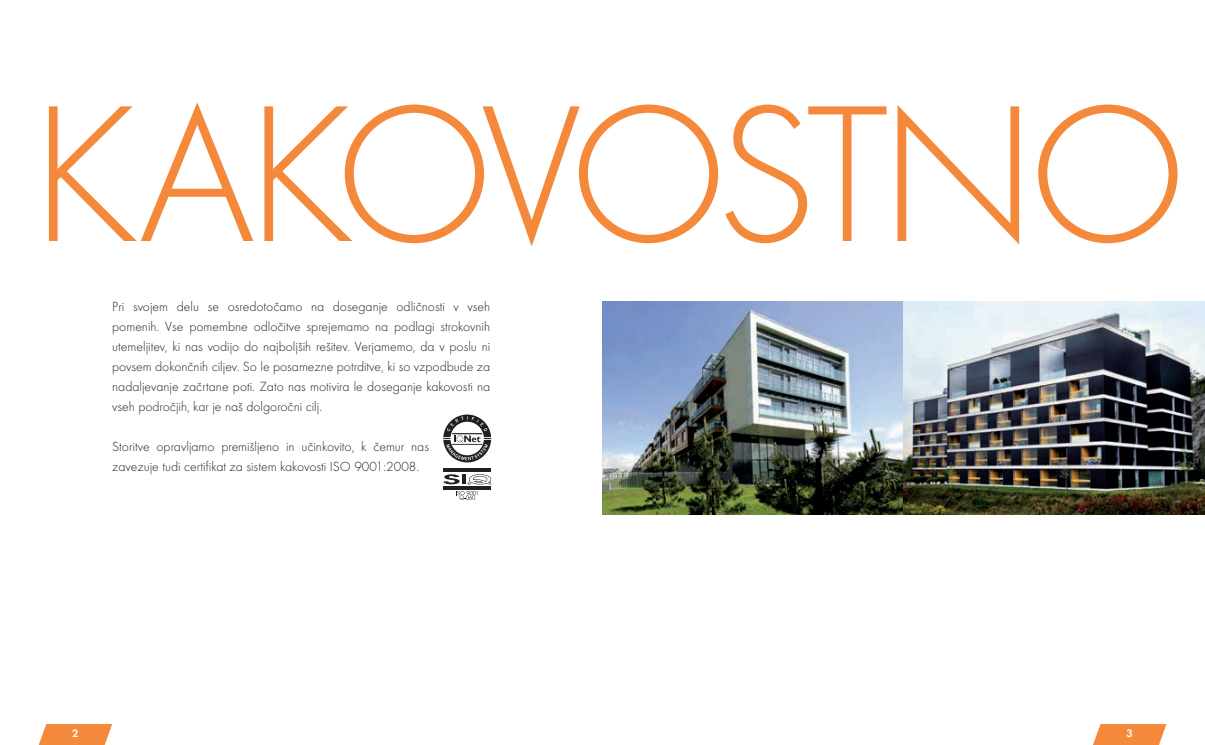
<style>
.page{position:relative;width:1205px;height:745px;background:#fff}
.page>*{position:absolute;margin:0;border:0;box-sizing:border-box;transform-origin:0 0}
.t1{font:201.62px "Futura TCE Ligh";letter-spacing:-.06em;color:#f5893b}
.t2{font:13.75px/20px "Futura TCE Ligh";color:#231f20;text-align:justify}
.t3{font:600 11.25px "Futura TCE";color:#fff}
</style>
<div class="page">
<img style="left:602px;top:302px;width:603px;height:212px">
<svg style="left:39px;top:724px;width:73px;height:20px"></svg>
<svg style="left:1093px;top:724px;width:73px;height:20px"></svg>
<svg style="left:456px;top:490px;width:21px;height:9px"></svg>
<hr style="left:443px;top:486px;width:48px;height:3px;background:#231f20">
<hr style="left:443px;top:468px;width:48px;height:3px;background:#231f20">
<svg style="left:443px;top:474px;width:48px;height:10px"></svg>
<svg style="left:443px;top:414px;width:48px;height:48px"></svg>
<h1 class="t1" style="left:31px;top:60px;width:1159px">KAKOVOSTNO</h1>
<p class="t2" style="left:112px;top:296px;width:379px">Pri svojem delu se osredotočamo na doseganje odličnosti v vseh pomenih. Vse pomembne odločitve sprejemamo na podlagi strokovnih utemeljitev, ki nas vodijo do najboljših rešitev. Verjamemo, da v poslu ni povsem dokončnih ciljev. So le posamezne potrditve, ki so vzpodbude za nadaljevanje začrtane poti. Zato nas motivira le doseganje kakovosti na vseh področjih, kar je naš dolgoročni cilj.</p>
<p class="t2" style="left:112px;top:436px;width:318px">Storitve opravljamo premišljeno in učinkovito, k čemur nas zavezuje tudi certifikat za sistem kakovosti ISO 9001:2008.</p>
<p class="t3" style="left:72px;top:726px;width:8px">2</p>
<p class="t3" style="left:1126px;top:726px;width:8px">3</p>
</div>
